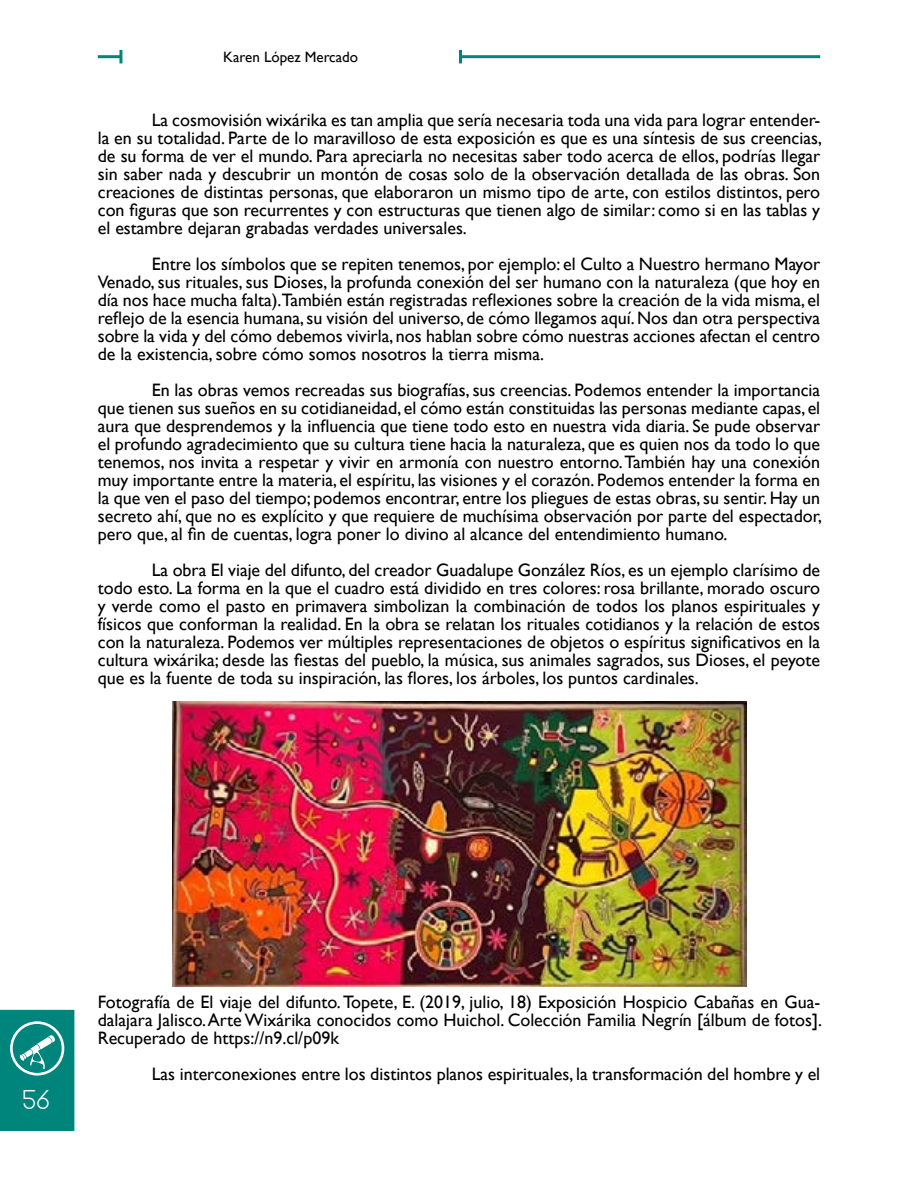
<style>
.page{position:relative;width:918px;height:1188px;background:#fff}
.page>*{position:absolute;margin:0;border:0;box-sizing:border-box;transform-origin:0 0}
.t1{font:36px "Gasalt";color:#fff}
.t2{font:18px/18px "Gill Sans";color:#000;text-align:justify}
.t3{font:15px "Gill Sans";color:#000}
</style>
<div class="page">
<hr style="left:460px;top:55px;width:360px;height:3px;background:#00857d">
<svg style="left:459px;top:50px;width:3px;height:13px"></svg>
<hr style="left:98px;top:55px;width:23px;height:3px;background:#00857d">
<svg style="left:119px;top:50px;width:3px;height:13px"></svg>
<div style="left:1px;top:1011px;width:73px;height:119px;background:#00857d"></div>
<div style="left:0;top:1010px;width:74px;height:121px;border:2px solid #00857d"></div>
<svg style="left:10px;top:1021px;width:54px;height:55px"></svg>
<img style="left:173px;top:702px;width:573px;height:284px">
<p class="t3" style="left:223px;top:48px;width:136px">Karen López Mercado</p>
<p class="t2" style="left:98px;top:111px;width:726px;text-indent:54px">La cosmovisión wixárika es tan amplia que sería necesaria toda una vida para lograr entender&shy;la en su totalidad. Parte de lo maravilloso de esta exposición es que es una síntesis de sus creencias, de su forma de ver el mundo. Para apreciarla no necesitas saber todo acerca de ellos, podrías llegar sin saber nada y descubrir un montón de cosas solo de la observación detallada de las obras. Son creaciones de distintas personas, que elaboraron un mismo tipo de arte, con estilos distintos, pero con figuras que son recurrentes y con estructuras que tienen algo de similar: como si en las tablas y el estambre dejaran grabadas verdades universales.</p>
<p class="t2" style="left:98px;top:255px;width:724px;text-indent:54px">Entre los símbolos que se repiten tenemos, por ejemplo: el Culto a Nuestro hermano Mayor Venado, sus rituales, sus Dioses, la profunda conexión del ser humano con la naturaleza (que hoy en día nos hace mucha falta).También están registradas reflexiones sobre la creación de la vida misma, el reflejo de la esencia humana, su visión del universo, de cómo llegamos aquí. Nos dan otra perspectiva sobre la vida y del cómo debemos vivirla, nos hablan sobre cómo nuestras acciones afectan el centro de la existencia, sobre cómo somos nosotros la tierra misma.</p>
<p class="t2" style="left:98px;top:381px;width:726px;text-indent:54px">En las obras vemos recreadas sus biografías, sus creencias. Podemos entender la importancia que tienen sus sueños en su cotidianeidad, el cómo están constituidas las personas mediante capas, el aura que desprendemos y la influencia que tiene todo esto en nuestra vida diaria. Se pude observar el profundo agradecimiento que su cultura tiene hacia la naturaleza, que es quien nos da todo lo que tenemos, nos invita a respetar y vivir en armonía con nuestro entorno. También hay una conexión muy importante entre la materia, el espíritu, las visiones y el corazón. Podemos entender la forma en la que ven el paso del tiempo; podemos encontrar, entre los pliegues de estas obras, su sentir. Hay un secreto ahí, que no es explícito y que requiere de muchísima observación por parte del espectador, pero que, al fin de cuentas, logra poner lo divino al alcance del entendimiento humano.</p>
<p class="t2" style="left:98px;top:561px;width:724px;text-indent:54px">La obra El viaje del difunto, del creador Guadalupe González Ríos, es un ejemplo clarísimo de todo esto. La forma en la que el cuadro está dividido en tres colores: rosa brillante, morado oscuro y verde como el pasto en primavera simbolizan la combinación de todos los planos espirituales y físicos que conforman la realidad. En la obra se relatan los rituales cotidianos y la relación de estos con la naturaleza. Podemos ver múltiples representaciones de objetos o espíritus significativos en la cultura wixárika; desde las fiestas del pueblo, la música, sus animales sagrados, sus Dioses, el peyote que es la fuente de toda su inspiración, las flores, los árboles, los puntos cardinales.</p>
<h1 class="t1" style="left:23px;top:1083px;width:29px">56</h1>
<p class="t2" style="left:98px;top:993px;width:726px">Fotografía de El viaje del difunto. Topete, E. (2019, julio, 18) Exposición Hospicio Cabañas en Gua&shy;dalajara Jalisco. Arte Wixárika conocidos como Huichol. Colección Familia Negrín [álbum de fotos].<br>Recuperado de https://n9.cl/p09k</p>
<p class="t2" style="left:152px;top:1065px;width:670px">Las interconexiones entre los distintos planos espirituales, la transformación del hombre y el</p>
</div>
